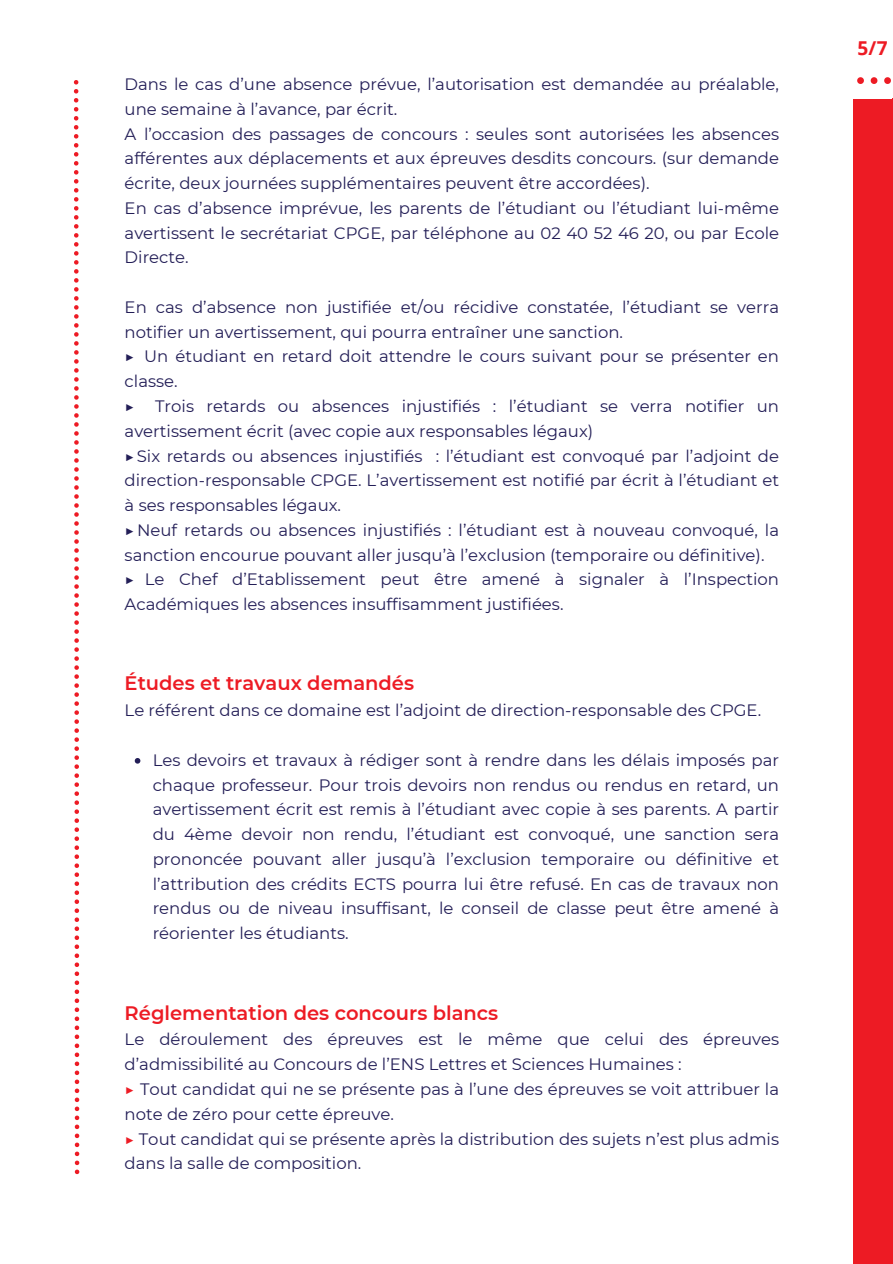
<style>
.page{position:relative;width:893px;height:1264px;background:#fff}
.page>*{position:absolute;margin:0;border:0;box-sizing:border-box;transform-origin:0 0}
.t1{font:600 19.5px "Montserrat";color:#ed1b24}
.t2{font:700 19.05px "Open Sans";color:#ed1b24}
.t3{font:16.5px/24.8px "Montserrat";color:#231e57}
.s1{color:#ed1b24}
</style>
<div class="page">
<svg style="left:74px;top:80px;width:5px;height:1094px"></svg>
<div style="left:853px;top:98px;width:39px;height:1165px;background:#ed1b24"></div>
<svg style="left:857px;top:77px;width:33px;height:7px"></svg>
<svg style="left:135px;top:758px;width:5px;height:5px"></svg>
<p class="t3" style="left:125px;top:71px;width:656px">Dans le cas d’une absence prévue, l’autorisation est demandée au préalable, une semaine à l’avance, par écrit.<br>A l’occasion des passages de concours : seules sont autorisées les absences afférentes aux déplacements et aux épreuves desdits concours. (sur demande écrite, deux journées supplémentaires peuvent être accordées).<br>En cas d’absence imprévue, les parents de l’étudiant ou l’étudiant lui-même avertissent le secrétariat CPGE, par téléphone au 02 40 52 46 20, ou par Ecole Directe.</p>
<p class="t3" style="left:125px;top:294px;width:656px">En cas d’absence non justifiée et/ou récidive constatée, l’étudiant se verra notifier un avertissement, qui pourra entraîner une sanction.<br>▶ Un étudiant en retard doit attendre le cours suivant pour se présenter en classe.<br>▶</p>
<p class="t3" style="left:125px;top:393px;width:656px;text-indent:31px">Trois retards ou absences injustifiés : l’étudiant se verra notifier un avertissement écrit (avec copie aux responsables légaux)<br>▶ Six retards ou absences injustifiés : l’étudiant est convoqué par l’adjoint de direction-responsable CPGE. L’avertissement est notifié par écrit à l’étudiant et à ses responsables légaux.<br>▶ Neuf retards ou absences injustifiés : l’étudiant est à nouveau convoqué, la sanction encourue pouvant aller jusqu’à l’exclusion (temporaire ou définitive).<br>▶ Le Chef d’Etablissement peut être amené à signaler à l’Inspection Académiques les absences insuffisamment justifiées.</p>
<p class="t1" style="left:125px;top:669px;width:291px">Études et travaux demandés</p>
<p class="t3" style="left:125px;top:697px;width:638px">Le référent dans ce domaine est l’adjoint de direction-responsable des CPGE.</p>
<p class="t3" style="left:153px;top:747px;width:628px;text-align:justify">Les devoirs et travaux à rédiger sont à rendre dans les délais imposés par chaque professeur. Pour trois devoirs non rendus ou rendus en retard, un avertissement écrit est remis à l’étudiant avec copie à ses parents. A partir du 4ème devoir non rendu, l’étudiant est convoqué, une sanction sera prononcée pouvant aller jusqu’à l’exclusion temporaire ou définitive et l’attribution des crédits ECTS pourra lui être refusé. En cas de travaux non rendus ou de niveau insuffisant, le conseil de classe peut être amené à réorienter les étudiants.</p>
<p class="t1" style="left:125px;top:998px;width:375px">Réglementation des concours blancs</p>
<p class="t3" style="left:125px;top:1026px;width:656px">Le déroulement des épreuves est le même que celui des épreuves d’admissibilité au Concours de l’ENS Lettres et Sciences Humaines :<br><span class="s1">▶</span> Tout candidat qui ne se présente pas à l’une des épreuves se voit attribuer la note de zéro pour cette épreuve.<br><span class="s1">▶</span> Tout candidat qui se présente après la distribution des sujets n’est plus admis dans la salle de composition.</p>
<p class="t2" style="left:857px;top:35px;width:32px">5/7</p>
</div>
